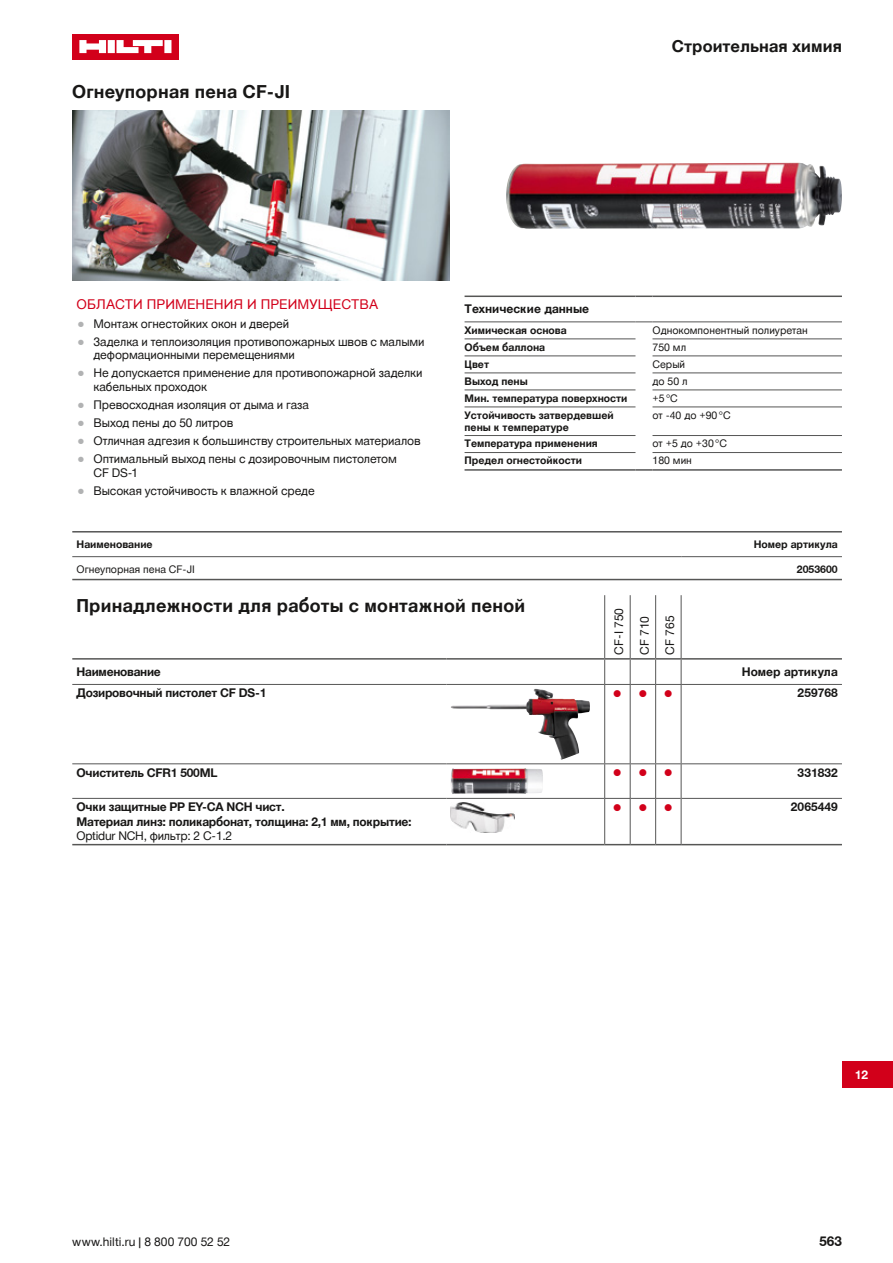
<style>
.page{position:relative;width:893px;height:1263px;background:#fff}
.page>*{position:absolute;margin:0;border:0;box-sizing:border-box;transform-origin:0 0}
.t1{font:700 18px "Hilti";letter-spacing:.015em;color:#181716}
.t2{font:700 16.5px "Hilti";letter-spacing:.005em;color:#181716}
.t3{font:13.5px "Hilti";letter-spacing:.005em;color:#d2001a}
.t4{font:700 13.5px "Hilti";color:#181716}
.t5{font:12px/13.8px "Hilti";letter-spacing:-.01em;color:#181716}
.t6{font:700 12px/14.4px "Hilti";letter-spacing:-.02em;color:#181716}
.t7{font:700 12px "Hilti";color:#181716}
.t8{font:12px/25.5px "Hilti";letter-spacing:.01em;color:#181716}
.t9{font:12px "Wingdings";color:#d2001a}
.t10{font:700 12px "Hilti";color:#fff}
.t11{font:700 10.5px/12.6px "Hilti";color:#181716}
.t12{font:10.5px "Hilti";color:#181716}
.s1{font-size:18px;color:#b1b2b3}
</style>
<div class="page">
<div style="left:72px;top:34px;width:107px;height:25px;background:#d2001a"></div>
<svg style="left:79px;top:40px;width:92px;height:13px"></svg>
<div style="left:842px;top:1061px;width:51px;height:26px;background:#d2001a"></div>
<hr style="left:72px;top:531px;width:770px;height:1px;background:#565655">
<hr style="left:72px;top:579px;width:770px;height:1px;background:#565655">
<svg style="left:72px;top:557px;width:770px;height:1px"></svg>
<hr style="left:72px;top:556px;width:609px;height:1px;background:#565655">
<hr style="left:681px;top:556px;width:161px;height:1px;background:#565655">
<hr style="left:630px;top:595px;width:1px;height:63px;background:#565655">
<hr style="left:655px;top:595px;width:1px;height:63px;background:#565655">
<hr style="left:630px;top:685px;width:1px;height:78px;background:#565655">
<hr style="left:655px;top:685px;width:1px;height:78px;background:#565655">
<hr style="left:72px;top:763px;width:374px;height:1px;background:#565655">
<hr style="left:446px;top:763px;width:159px;height:1px;background:#565655">
<hr style="left:630px;top:764px;width:1px;height:34px;background:#565655">
<hr style="left:655px;top:764px;width:1px;height:34px;background:#565655">
<hr style="left:681px;top:763px;width:161px;height:1px;background:#565655">
<hr style="left:72px;top:798px;width:374px;height:1px;background:#565655">
<hr style="left:446px;top:798px;width:159px;height:1px;background:#565655">
<hr style="left:630px;top:799px;width:1px;height:45px;background:#565655">
<hr style="left:655px;top:799px;width:1px;height:45px;background:#565655">
<hr style="left:681px;top:798px;width:161px;height:1px;background:#565655">
<hr style="left:604px;top:595px;width:1px;height:63px;background:#565655">
<hr style="left:681px;top:595px;width:1px;height:63px;background:#565655">
<hr style="left:72px;top:658px;width:374px;height:2px;background:#565655">
<hr style="left:446px;top:658px;width:159px;height:2px;background:#565655">
<hr style="left:72px;top:684px;width:374px;height:1px;background:#565655">
<hr style="left:446px;top:684px;width:159px;height:1px;background:#565655">
<hr style="left:605px;top:658px;width:25px;height:2px;background:#565655">
<hr style="left:630px;top:658px;width:26px;height:2px;background:#565655">
<hr style="left:656px;top:658px;width:25px;height:2px;background:#565655">
<hr style="left:681px;top:658px;width:161px;height:2px;background:#565655">
<hr style="left:681px;top:684px;width:161px;height:1px;background:#565655">
<hr style="left:604px;top:685px;width:1px;height:78px;background:#565655">
<hr style="left:604px;top:764px;width:1px;height:34px;background:#565655">
<hr style="left:604px;top:799px;width:1px;height:45px;background:#565655">
<hr style="left:681px;top:685px;width:1px;height:79px;background:#565655">
<hr style="left:681px;top:764px;width:1px;height:34px;background:#565655">
<hr style="left:681px;top:798px;width:1px;height:46px;background:#565655">
<hr style="left:72px;top:844px;width:374px;height:1px;background:#565655">
<hr style="left:446px;top:844px;width:159px;height:1px;background:#565655">
<svg style="left:605px;top:844px;width:76px;height:1px"></svg>
<hr style="left:681px;top:844px;width:161px;height:1px;background:#565655">
<img style="left:451px;top:689px;width:139px;height:71px">
<img style="left:451px;top:768px;width:75px;height:26px">
<img style="left:451px;top:803px;width:63px;height:29px">
<img style="left:506px;top:162px;width:336px;height:67px">
<hr style="left:465px;top:296px;width:170px;height:1px;background:#565655">
<svg style="left:635px;top:296px;width:17px;height:1px"></svg>
<hr style="left:652px;top:296px;width:190px;height:1px;background:#565655">
<hr style="left:465px;top:321px;width:170px;height:1px;background:#565655">
<svg style="left:635px;top:321px;width:17px;height:1px"></svg>
<hr style="left:652px;top:321px;width:190px;height:1px;background:#565655">
<hr style="left:465px;top:338px;width:170px;height:1px;background:#565655">
<hr style="left:652px;top:338px;width:190px;height:1px;background:#565655">
<hr style="left:465px;top:355px;width:170px;height:1px;background:#565655">
<hr style="left:652px;top:355px;width:190px;height:1px;background:#565655">
<hr style="left:465px;top:372px;width:170px;height:1px;background:#565655">
<hr style="left:652px;top:372px;width:190px;height:1px;background:#565655">
<hr style="left:465px;top:389px;width:170px;height:1px;background:#565655">
<hr style="left:652px;top:389px;width:190px;height:1px;background:#565655">
<hr style="left:465px;top:407px;width:170px;height:1px;background:#565655">
<hr style="left:652px;top:407px;width:190px;height:1px;background:#565655">
<hr style="left:465px;top:435px;width:170px;height:1px;background:#565655">
<hr style="left:652px;top:435px;width:190px;height:1px;background:#565655">
<hr style="left:465px;top:452px;width:170px;height:1px;background:#565655">
<hr style="left:652px;top:452px;width:190px;height:1px;background:#565655">
<hr style="left:465px;top:469px;width:170px;height:2px;background:#565655">
<svg style="left:635px;top:469px;width:17px;height:2px"></svg>
<hr style="left:652px;top:469px;width:190px;height:2px;background:#565655">
<img style="left:72px;top:111px;width:378px;height:170px">
<svg style="left:604px;top:660px;width:78px;height:37px"></svg>
<svg style="left:605px;top:763px;width:76px;height:13px"></svg>
<svg style="left:605px;top:798px;width:76px;height:13px"></svg>
<h1 class="t1" style="left:72px;top:81px;width:219px">Огнеупорная пена CF-JI</h1>
<h2 class="t2" style="left:672px;top:37px;width:172px">Строительная химия</h2>
<p class="t3" style="left:77px;top:297px;width:303px">ОБЛАСТИ ПРИМЕНЕНИЯ И ПРЕИМУЩЕСТВА</p>
<p class="t5" style="left:77px;top:316px;width:214px"><span class="s1">•</span> Монтаж огнестойких окон и дверей</p>
<p class="t5" style="left:94px;top:334px;width:333px;text-indent:-17px"><span class="s1">•</span> Заделка и теплоизоляция противопожарных швов с малыми деформационными перемещениями</p>
<p class="t5" style="left:94px;top:366px;width:331px;text-indent:-17px"><span class="s1">•</span> Не допускается применение для противопожарной заделки кабельных проходок</p>
<p class="t5" style="left:77px;top:398px;width:234px"><span class="s1">•</span> Превосходная изоляция от дыма и газа</p>
<p class="t5" style="left:77px;top:416px;width:158px"><span class="s1">•</span> Выход пены до 50 литров</p>
<p class="t5" style="left:77px;top:434px;width:346px"><span class="s1">•</span> Отличная адгезия к большинству строительных материалов</p>
<p class="t5" style="left:94px;top:452px;width:305px;text-indent:-17px"><span class="s1">•</span> Оптимальный выход пены с дозировочным пистолетом<br>CF DS-1</p>
<p class="t5" style="left:77px;top:484px;width:240px"><span class="s1">•</span> Высокая устойчивость к влажной среде</p>
<p class="t7" style="left:465px;top:302px;width:126px">Технические данные</p>
<p class="t11" style="left:465px;top:324px;width:104px">Химическая основа</p>
<p class="t12" style="left:652px;top:324px;width:157px">Однокомпонентный полиуретан</p>
<p class="t11" style="left:465px;top:341px;width:82px">Объем баллона</p>
<p class="t12" style="left:652px;top:341px;width:35px">750 мл</p>
<p class="t11" style="left:465px;top:358px;width:26px">Цвет</p>
<p class="t12" style="left:652px;top:358px;width:34px">Серый</p>
<p class="t11" style="left:465px;top:375px;width:65px">Выход пены</p>
<p class="t12" style="left:652px;top:375px;width:37px">до 50 л</p>
<p class="t11" style="left:465px;top:392px;width:164px">Мин. температура поверхности</p>
<p class="t12" style="left:652px;top:392px;width:27px">+5 °C</p>
<p class="t11" style="left:465px;top:409px;width:151px">Устойчивость затвердевшей пены к температуре</p>
<p class="t12" style="left:652px;top:409px;width:80px">от -40 до +90 °C</p>
<p class="t11" style="left:465px;top:437px;width:135px">Температура применения</p>
<p class="t12" style="left:652px;top:437px;width:76px">от +5 до +30 °C</p>
<p class="t11" style="left:465px;top:454px;width:119px">Предел огнестойкости</p>
<p class="t12" style="left:652px;top:454px;width:41px">180 мин</p>
<p class="t11" style="left:77px;top:538px;width:78px">Наименование</p>
<p class="t11" style="left:754px;top:538px;width:85px">Номер артикула</p>
<p class="t12" style="left:77px;top:563px;width:120px">Огнеупорная пена CF-JI</p>
<p class="t11" style="left:797px;top:563px;width:42px">2053600</p>
<h1 class="t1" style="left:77px;top:595px;width:450px">Принадлежности для работы с монтажной пеной</h1>
<p class="t8" style="left:606px;top:655px;width:48px;rotate:-90deg">CF-I 750<br>CF 710<br>CF 765</p>
<p class="t6" style="left:77px;top:665px;width:86px">Наименование</p>
<p class="t7" style="left:742px;top:665px;width:97px">Номер артикула</p>
<p class="t6" style="left:77px;top:686px;width:191px">Дозировочный пистолет CF DS-1</p>
<p class="t9" style="left:664px;top:687px;width:10px">●</p>
<p class="t6" style="left:798px;top:686px;width:42px">259768</p>
<p class="t6" style="left:77px;top:765px;width:142px">Очиститель CFR1 500ML</p>
<p class="t9" style="left:664px;top:766px;width:10px">●</p>
<p class="t6" style="left:798px;top:765px;width:42px">331832</p>
<p class="t6" style="left:77px;top:800px;width:337px">Очки защитные PP EY-CA NCH чист.<br>Материал линз: поликарбонат, толщина: 2,1 мм, покрытие:</p>
<p class="t5" style="left:77px;top:829px;width:157px">Optidur NCH, фильтр: 2 C-1.2</p>
<p class="t9" style="left:664px;top:801px;width:10px">●</p>
<p class="t7" style="left:791px;top:800px;width:48px">2065449</p>
<p class="t5" style="left:72px;top:1235px;width:159px">www.hilti.ru | 8 800 700 52 52</p>
<p class="t10" style="left:855px;top:1067px;width:15px">12</p>
<p class="t4" style="left:819px;top:1233px;width:24px">563</p>
</div>
